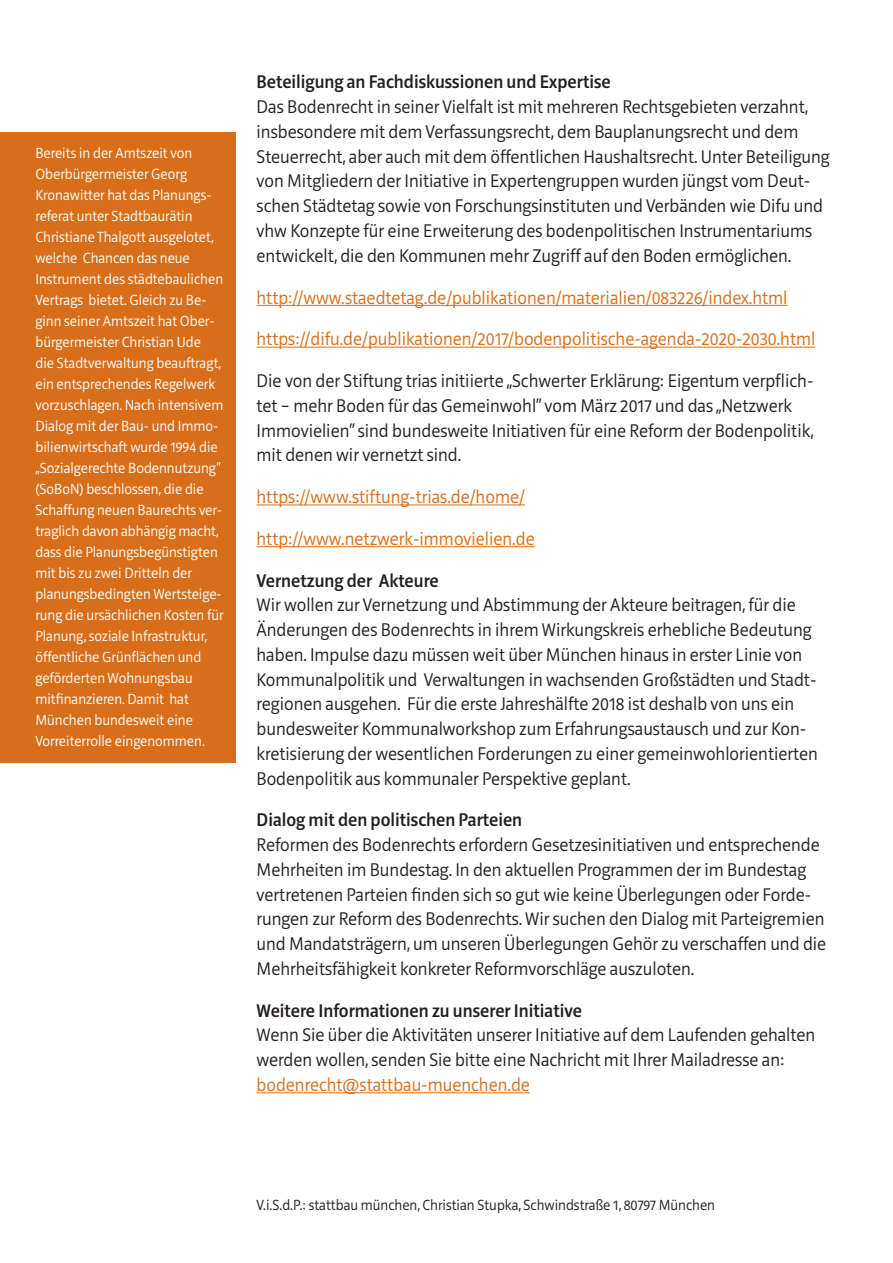
<style>
.page{position:relative;width:893px;height:1263px;background:#fff}
.page>*{position:absolute;margin:0;border:0;box-sizing:border-box;transform-origin:0 0}
.t1{font:300 18.75px/24.8px "Riga";color:#231f20}
.t2{font:300 18.75px "Riga";color:#d86e1a}
.t3{font:500 18.75px "Riga";color:#231f20}
.t4{font:300 15px/21px "Riga";color:#fff}
.t5{font:300 15px "Riga";color:#231f20}
</style>
<div class="page">
<hr style="left:257px;top:305px;width:530px;height:1px;background:#d86e1a">
<hr style="left:257px;top:347px;width:558px;height:1px;background:#d86e1a">
<hr style="left:257px;top:504px;width:268px;height:1px;background:#d86e1a">
<hr style="left:257px;top:546px;width:278px;height:1px;background:#d86e1a">
<hr style="left:257px;top:1092px;width:273px;height:1px;background:#d86e1a">
<div style="left:0;top:132px;width:235px;height:630px;background:#d86e1a"></div>
<p class="t4" style="left:35px;top:143px;width:190px">Bereits in der Amtszeit von<br>Oberbürgermeister Georg<br>Kronawitter hat das Planungs&shy;referat unter Stadtbaurätin<br>Christiane Thalgott ausgelotet, welche Chancen das neue<br>Instrument des städtebaulichen<br>Vertrags bietet. Gleich zu Be&shy;ginn seiner Amtszeit hat Ober&shy;bürgermeister Christian Ude<br>die Stadtverwaltung beauftragt, ein entsprechendes Regelwerk vorzuschlagen. Nach intensivem<br>Dialog mit der Bau- und Immo&shy;bilienwirtschaft wurde 1994 die „Sozialgerechte Bodennutzung“ (SoBoN) beschlossen, die die<br>Schaffung neuen Baurechts ver&shy;traglich davon abhängig macht, dass die Planungsbegünstigten mit bis zu zwei Dritteln der planungsbedingten Wertsteige&shy;rung die ursächlichen Kosten für<br>Planung, soziale Infrastruktur, öffentliche Grünflächen und geförderten Wohnungsbau mitfinanzieren. Damit hat<br>München bundesweit eine<br>Vorreiterrolle eingenommen.</p>
<p class="t3" style="left:257px;top:72px;width:356px">Beteiligung an Fachdiskussionen und Expertise</p>
<p class="t1" style="left:257px;top:95px;width:575px">Das Bodenrecht in seiner Vielfalt ist mit mehreren Rechtsgebieten verzahnt, insbesondere mit dem Verfassungsrecht, dem Bauplanungsrecht und dem Steuerrecht, aber auch mit dem öffentlichen Haushaltsrecht. Unter Beteiligung von Mitgliedern der Initiative in Expertengruppen wurden jüngst vom Deut&shy;schen Städtetag sowie von Forschungsinstituten und Verbänden wie Difu und vhw Konzepte für eine Erweiterung des bodenpolitischen Instrumentariums entwickelt, die den Kommunen mehr Zugriff auf den Boden ermöglichen.</p>
<p class="t2" style="left:257px;top:287px;width:532px">http://www.staedtetag.de/publikationen/materialien/083226/index.html</p>
<p class="t2" style="left:257px;top:329px;width:560px">https://difu.de/publikationen/2017/bodenpolitische-agenda-2020-2030.html</p>
<p class="t1" style="left:257px;top:369px;width:559px">Die von der Stiftung trias initiierte „Schwerter Erklärung: Eigentum verpflich&shy;tet – mehr Boden für das Gemeinwohl“ vom März 2017 und das „Netzwerk Immovielien“ sind bundesweite Initiativen für eine Reform der Bodenpolitik, mit denen wir vernetzt sind.</p>
<p class="t2" style="left:257px;top:487px;width:270px">https://www.stiftung-trias.de/home/</p>
<p class="t2" style="left:257px;top:529px;width:280px">http://www.netzwerk-immovielien.de</p>
<p class="t3" style="left:257px;top:570px;width:184px">Vernetzung der Akteure</p>
<p class="t1" style="left:257px;top:593px;width:563px">Wir wollen zur Vernetzung und Abstimmung der Akteure beitragen, für die Änderungen des Bodenrechts in ihrem Wirkungskreis erhebliche Bedeutung haben. Impulse dazu müssen weit über München hinaus in erster Linie von Kommunalpolitik und Verwaltungen in wachsenden Großstädten und Stadt&shy;regionen ausgehen. Für die erste Jahreshälfte 2018 ist deshalb von uns ein bundesweiter Kommunalworkshop zum Erfahrungsaustausch und zur Kon&shy;kretisierung der wesentlichen Forderungen zu einer gemeinwohlorientierten Bodenpolitik aus kommunaler Perspektive geplant.</p>
<p class="t3" style="left:257px;top:810px;width:267px">Dialog mit den politischen Parteien</p>
<p class="t1" style="left:257px;top:833px;width:571px">Reformen des Bodenrechts erfordern Gesetzesinitiativen und entsprechende Mehrheiten im Bundestag. In den aktuellen Programmen der im Bundestag vertretenen Parteien finden sich so gut wie keine Überlegungen oder Forde&shy;rungen zur Reform des Bodenrechts. Wir suchen den Dialog mit Parteigremien und Mandatsträgern, um unseren Überlegungen Gehör zu verschaffen und die Mehrheitsfähigkeit konkreter Reformvorschläge auszuloten.</p>
<p class="t3" style="left:257px;top:1000px;width:327px">Weitere Informationen zu unserer Initiative</p>
<p class="t1" style="left:257px;top:1023px;width:560px">Wenn Sie über die Aktivitäten unserer Initiative auf dem Laufenden gehalten werden wollen, senden Sie bitte eine Nachricht mit Ihrer Mailadresse an:</p>
<p class="t2" style="left:257px;top:1075px;width:275px">bodenrecht@stattbau-muenchen.de</p>
<p class="t5" style="left:257px;top:1197px;width:460px">V.i.S.d.P.: stattbau münchen, Christian Stupka, Schwindstraße 1, 80797 München</p>
</div>
